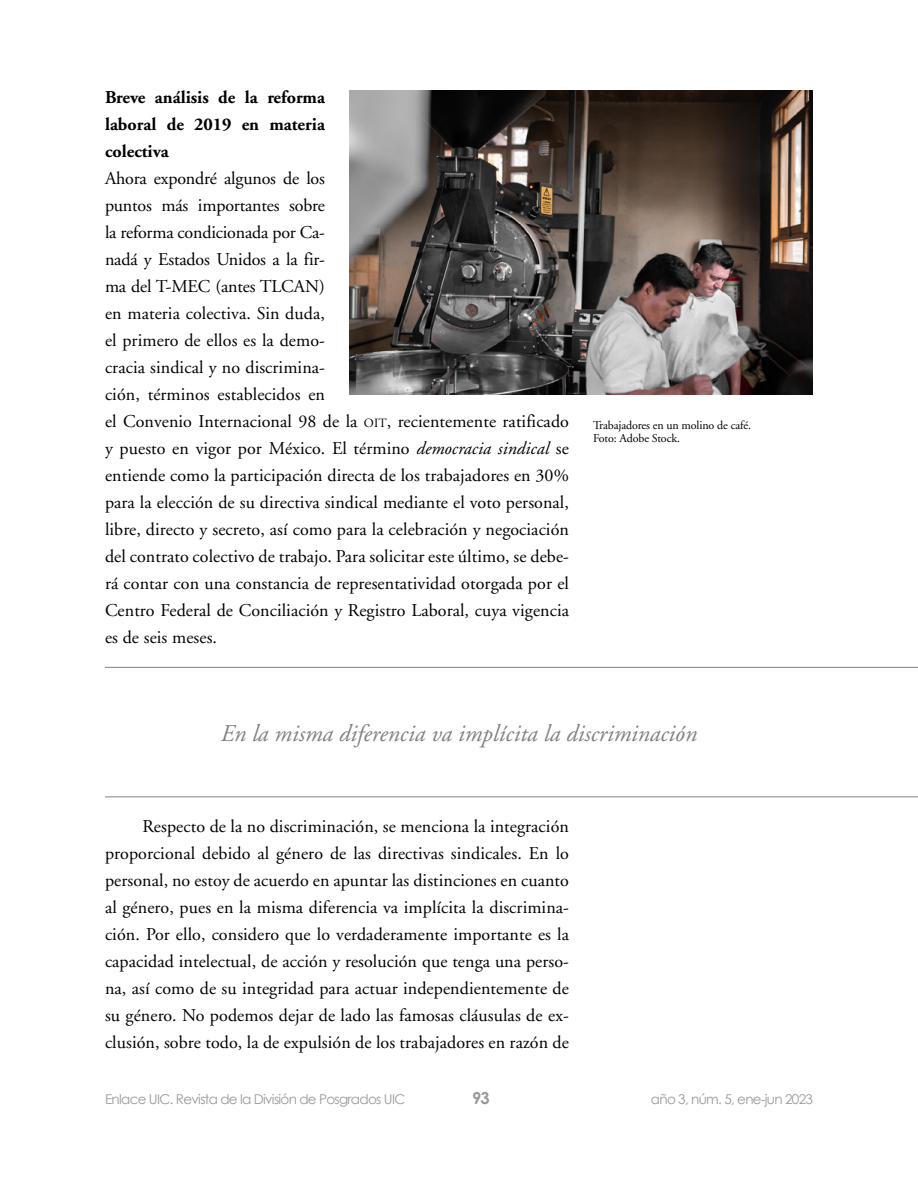
<style>
.page{position:relative;width:918px;height:1188px;background:#fff}
.page>*{position:absolute;margin:0;border:0;box-sizing:border-box;transform-origin:0 0}
.Balazo{font:italic 24px "Adobe Garamond";color:#808080}
.Párrafo_1_sin_capitu{font:18px/27px "Adobe Garamond";letter-spacing:.005em;color:#000}
.Párrafo_2{font:18px/27px "Adobe Garamond";letter-spacing:.005em;color:#000;text-align:justify}
.Subtítulo_1{font:700 18px/27px "Adobe Garamond";color:#000;text-align:justify}
.t1{font:700 16.5px "Century Gothic";color:#999}
.t2{font:13.5px "Century Gothic";letter-spacing:-.05em;color:#999}
.Pie_de_foto{font:12px "Adobe Garamond";letter-spacing:-.01em;color:#000}
.s1{font-size:12.6px}
.s2{font-style:italic}
</style>
<div class="page">
<hr style="left:105px;top:667px;width:813px;height:1px;background:#808080">
<hr style="left:105px;top:796px;width:813px;height:1px;background:#808080">
<img style="left:349px;top:90px;width:464px;height:304px">
<p class="Subtítulo_1" style="left:105px;top:84px;width:222px">Breve análisis de la reforma laboral de 2019 en materia colectiva</p>
<p class="Párrafo_1_sin_capitu" style="left:105px;top:165px;width:466px">Ahora expondré algunos de los<br>puntos más importantes sobre<br>la reforma condicionada por Ca-<br>nadá y Estados Unidos a la fir-<br>ma del T-MEC (antes TLCAN)<br>en materia colectiva. Sin duda,<br>el primero de ellos es la demo-<br>cracia sindical y no discrimina-<br>ción, términos establecidos en<br>el Convenio Internacional 98 de la <span class="s1">oit</span>, recientemente ratificado y puesto en vigor por México. El término <span class="s2">democracia sindical</span> se entiende como la participación directa de los trabajadores en 30% para la elección de su directiva sindical mediante el voto personal, libre, directo y secreto, así como para la celebración y negociación del contrato colectivo de trabajo. Para solicitar este último, se debe&shy;rá contar con una constancia de representatividad otorgada por el Centro Federal de Conciliación y Registro Laboral, cuya vigencia es de seis meses.</p>
<p class="Pie_de_foto" style="left:593px;top:418px;width:160px">Trabajadores en un molino de café.</p>
<p class="Pie_de_foto" style="left:593px;top:432px;width:89px">Foto: Adobe Stock.</p>
<p class="Balazo" style="left:221px;top:720px;width:478px">En la misma diferencia va implícita la discriminación</p>
<p class="Párrafo_2" style="left:105px;top:813px;width:466px;text-indent:38px">Respecto de la no discriminación, se menciona la integración proporcional debido al género de las directivas sindicales. En lo personal, no estoy de acuerdo en apuntar las distinciones en cuanto al género, pues en la misma diferencia va implícita la discrimina&shy;ción. Por ello, considero que lo verdaderamente importante es la capacidad intelectual, de acción y resolución que tenga una perso&shy;na, así como de su integridad para actuar independientemente de su género. No podemos dejar de lado las famosas cláusulas de ex&shy;clusión, sobre todo, la de expulsión de los trabajadores en razón de</p>
<p class="t2" style="left:105px;top:1091px;width:302px">Enlace UIC. Revista de la División de Posgrados UIC</p>
<p class="t1" style="left:472px;top:1087px;width:19px">93</p>
<p class="t2" style="left:651px;top:1091px;width:164px">año 3, núm. 5, ene-jun 2023</p>
</div>
